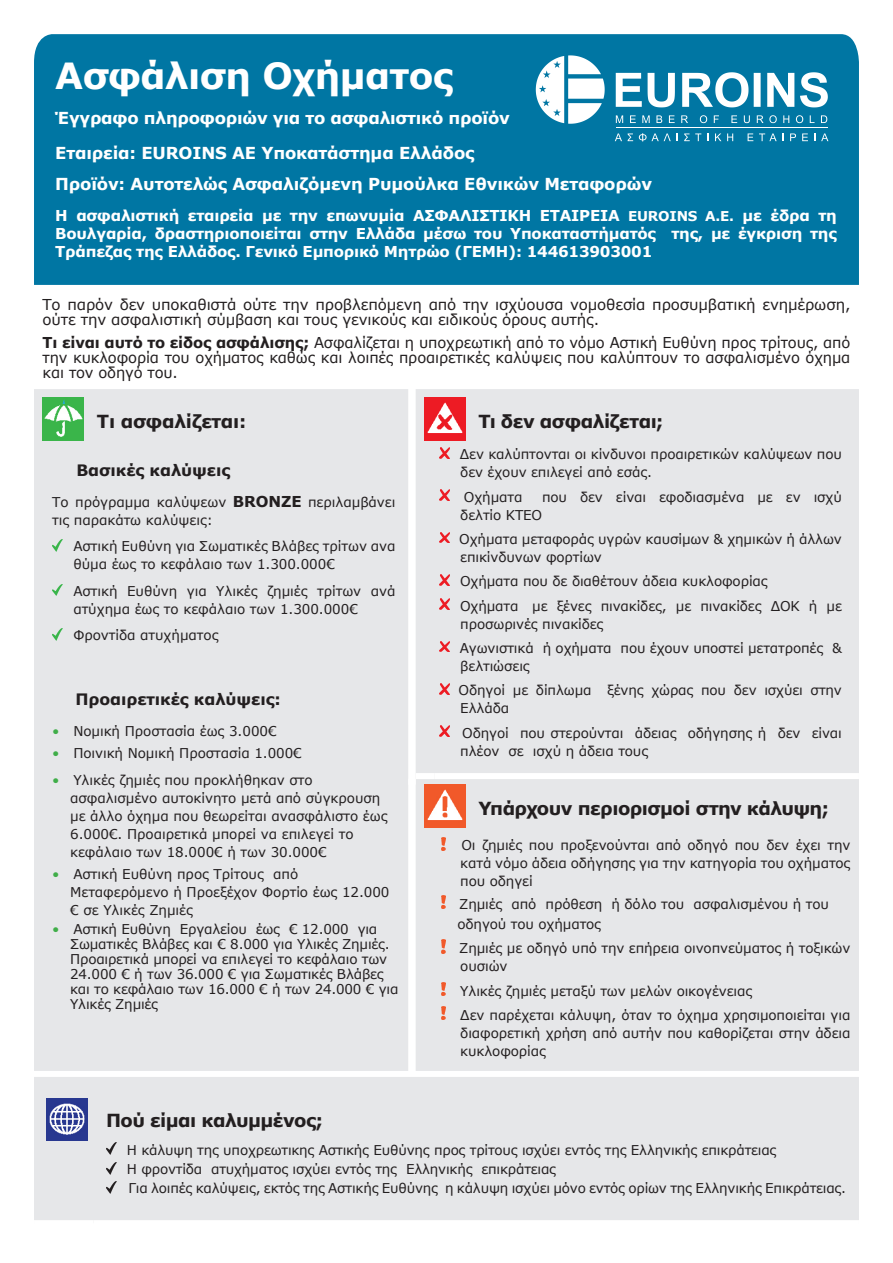
<style>
.page{position:relative;width:893px;height:1263px;background:#fff}
.page>*{position:absolute;margin:0;border:0;box-sizing:border-box;transform-origin:0 0}
.Form_title{font:700 36px "Verdana";letter-spacing:-.015em;color:#fff}
.Cover_subhead{font:700 18px "Verdana";letter-spacing:-.03em;color:#231f20}
.Cover_plain_bodytext{font:700 18px "Verdana";letter-spacing:-.015em;color:#231f20}
.Form_title-2{font:700 16.5px "Verdana";letter-spacing:-.01em;color:#fff}
.Cover_plain_bodytext-2{font:700 15.75px "Verdana";letter-spacing:-.005em;color:#231f20}
.Form_intro{font:15px/15px "Verdana";letter-spacing:-.01em;color:#231f20}
.Form_title-3{font:700 15px/18px "Verdana";letter-spacing:-.015em;color:#fff;text-align:justify}
.Covered_bullets{font:13.5px/18px "Verdana";letter-spacing:-.01em;color:#231f20}
.Cover_plain_bodytext-3{font:13.5px/18px "Verdana";letter-spacing:-.005em;color:#231f20}
.s1{font-size:13.5px}
.s2{font-weight:700}
.s3{font-weight:700;font-size:15px}
.s4{color:#40ae49}
</style>
<div class="page">
<div style="left:34px;top:34px;width:825px;height:251px;background:#0076a3"></div>
<div style="left:34px;top:389px;width:825px;height:682px;background:#e6e7e9"></div>
<div style="left:416px;top:773px;width:19px;height:6px;background:#fff"></div>
<div style="left:435px;top:773px;width:424px;height:6px;background:#fff"></div>
<div style="left:408px;top:779px;width:8px;height:6px;background:#fff"></div>
<img style="left:43px;top:398px;width:41px;height:42px">
<svg style="left:52px;top:539px;width:11px;height:12px"></svg>
<svg style="left:52px;top:584px;width:11px;height:12px"></svg>
<svg style="left:52px;top:628px;width:11px;height:12px"></svg>
<img style="left:424px;top:398px;width:41px;height:42px">
<svg style="left:439px;top:447px;width:11px;height:11px"></svg>
<svg style="left:439px;top:490px;width:11px;height:10px"></svg>
<svg style="left:439px;top:532px;width:11px;height:11px"></svg>
<svg style="left:439px;top:574px;width:11px;height:11px"></svg>
<svg style="left:439px;top:599px;width:11px;height:11px"></svg>
<svg style="left:439px;top:641px;width:11px;height:11px"></svg>
<svg style="left:439px;top:683px;width:11px;height:11px"></svg>
<svg style="left:439px;top:726px;width:11px;height:11px"></svg>
<img style="left:424px;top:784px;width:41px;height:43px">
<svg style="left:442px;top:837px;width:4px;height:13px"></svg>
<svg style="left:442px;top:895px;width:4px;height:13px"></svg>
<svg style="left:442px;top:940px;width:4px;height:13px"></svg>
<svg style="left:442px;top:982px;width:4px;height:13px"></svg>
<img style="left:442px;top:1006px;width:4px;height:14px">
<div style="left:34px;top:1077px;width:825px;height:143px;background:#e6e7e9"></div>
<img style="left:47px;top:1098px;width:41px;height:43px">
<svg style="left:106px;top:1143px;width:11px;height:12px"></svg>
<svg style="left:106px;top:1162px;width:11px;height:12px"></svg>
<svg style="left:106px;top:1181px;width:11px;height:12px"></svg>
<svg style="left:536px;top:55px;width:69px;height:69px"></svg>
<svg style="left:616px;top:72px;width:212px;height:35px"></svg>
<svg style="left:616px;top:115px;width:211px;height:8px;background:#3190b4"></svg>
<svg style="left:615px;top:133px;width:7px;height:8px"></svg>
<svg style="left:628px;top:133px;width:5px;height:8px"></svg>
<svg style="left:639px;top:133px;width:32px;height:8px"></svg>
<svg style="left:684px;top:133px;width:17px;height:8px"></svg>
<svg style="left:715px;top:133px;width:6px;height:8px"></svg>
<svg style="left:727px;top:133px;width:6px;height:8px"></svg>
<svg style="left:748px;top:133px;width:5px;height:8px"></svg>
<svg style="left:759px;top:133px;width:24px;height:8px"></svg>
<svg style="left:790px;top:133px;width:6px;height:8px"></svg>
<svg style="left:802px;top:133px;width:6px;height:8px"></svg>
<svg style="left:821px;top:133px;width:7px;height:8px"></svg>
<hr style="left:616px;top:127px;width:211px;height:1px;background:#fff">
<p class="Form_title" style="left:55px;top:51px;width:399px">Ασφάλιση Οχήματος</p>
<p class="Form_title-2" style="left:55px;top:106px;width:456px">Έγγραφο πληροφοριών για το ασφαλιστικό προϊόν</p>
<p class="Form_title-2" style="left:55px;top:141px;width:421px">Εταιρεία: EUROINS ΑΕ Υποκατάστημα Ελλάδος</p>
<p class="Form_title-2" style="left:55px;top:172px;width:598px">Προϊόν: Αυτοτελώς Ασφαλιζόμενη Ρυμούλκα Εθνικών Μεταφορών</p>
<p class="Form_title-3" style="left:55px;top:206px;width:783px">Η ασφαλιστική εταιρεία με την επωνυμία ΑΣΦΑΛΙΣΤΙΚΗ ΕΤΑΙΡΕΙΑ <span class="s1">EUROINS Α.Ε.</span> με έδρα τη Βουλγαρία, δραστηριοποιείται στην Ελλάδα μέσω του Υποκαταστήματός της, με έγκριση της Τράπεζας της Ελλάδος. Γενικό Εμπορικό Μητρώο (ΓΕΜΗ): 144613903001</p>
<p class="Form_intro" style="left:43px;top:297px;width:809px">Το παρόν δεν υποκαθιστά ούτε την προβλεπόμενη από την ισχύουσα νομοθεσία προσυμβατική ενημέρωση, ούτε την ασφαλιστική σύμβαση και τους γενικούς και ειδικούς όρους αυτής.</p>
<p class="Form_intro" style="left:43px;top:335px;width:809px;text-align:justify"><span class="s2">Τι είναι αυτό το είδος ασφάλισης;</span> Ασφαλίζεται η υποχρεωτική από το νόμο Αστική Ευθύνη προς τρίτους, από την κυκλοφορία του οχήματος καθώς και λοιπές προαιρετικές καλύψεις που καλύπτουν το ασφαλισμένο όχημα και τον οδηγό του.</p>
<p class="Cover_plain_bodytext" style="left:97px;top:409px;width:151px">Τι ασφαλίζεται:</p>
<p class="Cover_plain_bodytext-2" style="left:76px;top:459px;width:155px">Βασικές καλύψεις</p>
<p class="Cover_plain_bodytext-3" style="left:52px;top:493px;width:345px">Το πρόγραμμα καλύψεων <span class="s3">BRONZE</span> περιλαμβάνει τις παρακάτω καλύψεις:</p>
<p class="Covered_bullets" style="left:73px;top:537px;width:324px">Αστική Ευθύνη για Σωματικές Βλάβες τρίτων ανα θύμα έως το κεφάλαιο των 1.300.000€</p>
<p class="Covered_bullets" style="left:73px;top:582px;width:324px">Αστική Ευθύνη για Υλικές ζημιές τρίτων ανά ατύχημα έως το κεφάλαιο των 1.300.000€</p>
<p class="Covered_bullets" style="left:73px;top:626px;width:147px">Φροντίδα ατυχήματος</p>
<p class="Cover_plain_bodytext" style="left:478px;top:409px;width:187px">Τι δεν ασφαλίζεται;</p>
<p class="Covered_bullets" style="left:460px;top:445px;width:384px">Δεν καλύπτονται οι κίνδυνοι προαιρετικών καλύψεων που δεν έχουν επιλεγεί από εσάς.</p>
<p class="Covered_bullets" style="left:464px;top:487px;width:60px">Οχήματα</p>
<p class="Covered_bullets" style="left:460px;top:487px;width:383px;text-indent:82px">που δεν είναι εφοδιασμένα με εν ισχύ δελτίο ΚΤΕΟ</p>
<p class="Covered_bullets" style="left:459px;top:530px;width:384px">Οχήματα μεταφοράς υγρών καυσίμων &amp; χημικών ή άλλων επικίνδυνων φορτίων</p>
<p class="Covered_bullets" style="left:460px;top:572px;width:309px">Οχήματα που δε διαθέτουν άδεια κυκλοφορίας</p>
<p class="Covered_bullets" style="left:460px;top:597px;width:383px">Οχήματα με ξένες πινακίδες, με πινακίδες ΔΟΚ ή με προσωρινές πινακίδες</p>
<p class="Covered_bullets" style="left:460px;top:639px;width:384px">Αγωνιστικά ή οχήματα που έχουν υποστεί μετατροπές &amp; βελτιώσεις</p>
<p class="Covered_bullets" style="left:459px;top:681px;width:385px">Οδηγοί με δίπλωμα ξένης χώρας που δεν ισχύει στην<br>Ελλάδα</p>
<p class="Covered_bullets" style="left:460px;top:724px;width:383px">Οδηγοί που στερούνται άδειας οδήγησης ή δεν είναι πλέον σε ισχύ η άδεια τους</p>
<p class="Cover_plain_bodytext-2" style="left:75px;top:688px;width:207px">Προαιρετικές καλύψεις:</p>
<p class="Covered_bullets" style="left:52px;top:722px;width:226px"><span class="s4">•</span> Nομική Προστασία έως 3.000€</p>
<p class="Covered_bullets" style="left:52px;top:744px;width:251px"><span class="s4">•</span> Ποινική Νομική Προστασία 1.000€</p>
<p class="Covered_bullets" style="left:70px;top:771px;width:319px;text-indent:-18px"><span class="s4">•</span> Υλικές ζημιές που προκλήθηκαν στο ασφαλισμένο αυτοκίνητο μετά από σύγκρουση με άλλο όχημα που θεωρείται ανασφάλιστο έως 6.000€. Προαιρετικά μπορεί να επιλεγεί το κεφάλαιο των 18.000€ ή των 30.000€</p>
<p class="Covered_bullets" style="left:70px;top:865px;width:321px;text-indent:-18px"><span class="s4">•</span> Αστική Ευθύνη προς Τρίτους από<br>Μεταφερόμενο ή Προεξέχον Φορτίο έως 12.000 € σε Υλικές Ζημιές</p>
<p class="Covered_bullets" style="left:70px;top:922px;width:330px;line-height:15px;text-indent:-18px"><span class="s4">•</span> Αστική Ευθύνη Εργαλείου έως € 12.000 για Σωματικές Βλάβες και € 8.000 για Υλικές Ζημιές.<br>Προαιρετικά μπορεί να επιλεγεί το κεφάλαιο των 24.000 € ή των 36.000 € για Σωματικές Βλάβες και το κεφάλαιο των 16.000 € ή των 24.000 € για Υλικές Ζημιές</p>
<p class="Cover_subhead" style="left:478px;top:796px;width:352px">Υπάρχουν περιορισμοί στην κάλυψη;</p>
<p class="Covered_bullets" style="left:460px;top:836px;width:392px;text-align:justify">Οι ζημιές που προξενούνται από οδηγό που δεν έχει την κατά νόμο άδεια οδήγησης για την κατηγορία του οχήματος που οδηγεί</p>
<p class="Covered_bullets" style="left:459px;top:894px;width:371px">Ζημιές από πρόθεση ή δόλο του ασφαλισμένου ή του</p>
<p class="Covered_bullets" style="left:457px;top:915px;width:145px">οδηγού του οχήματος</p>
<p class="Covered_bullets" style="left:459px;top:939px;width:393px">Ζημιές με οδηγό υπό την επήρεια οινοπνεύματος ή τοξικών ουσιών</p>
<p class="Covered_bullets" style="left:460px;top:981px;width:293px">Υλικές ζημιές μεταξύ των μελών οικογένειας</p>
<p class="Covered_bullets" style="left:460px;top:1006px;width:392px;text-align:justify">Δεν παρέχεται κάλυψη, όταν το όχημα χρησιμοποιείται για διαφορετική χρήση από αυτήν που καθορίζεται στην άδεια κυκλοφορίας</p>
<p class="Cover_subhead" style="left:106px;top:1108px;width:219px">Πού είμαι καλυμμένος;</p>
<p class="Covered_bullets" style="left:127px;top:1141px;width:651px">Η κάλυψη της υποχρεωτικης Αστικής Ευθύνης προς τρίτους ισχύει εντός της Ελληνικής επικράτειας</p>
<p class="Covered_bullets" style="left:127px;top:1160px;width:431px">Η φροντίδα ατυχήματος ισχύει εντός της Ελληνικής επικράτειας</p>
<p class="Covered_bullets" style="left:128px;top:1179px;width:719px">Για λοιπές καλύψεις, εκτός της Αστικής Ευθύνης η κάλυψη ισχύει μόνο εντός ορίων της Ελληνικής Επικράτειας.</p>
</div>
